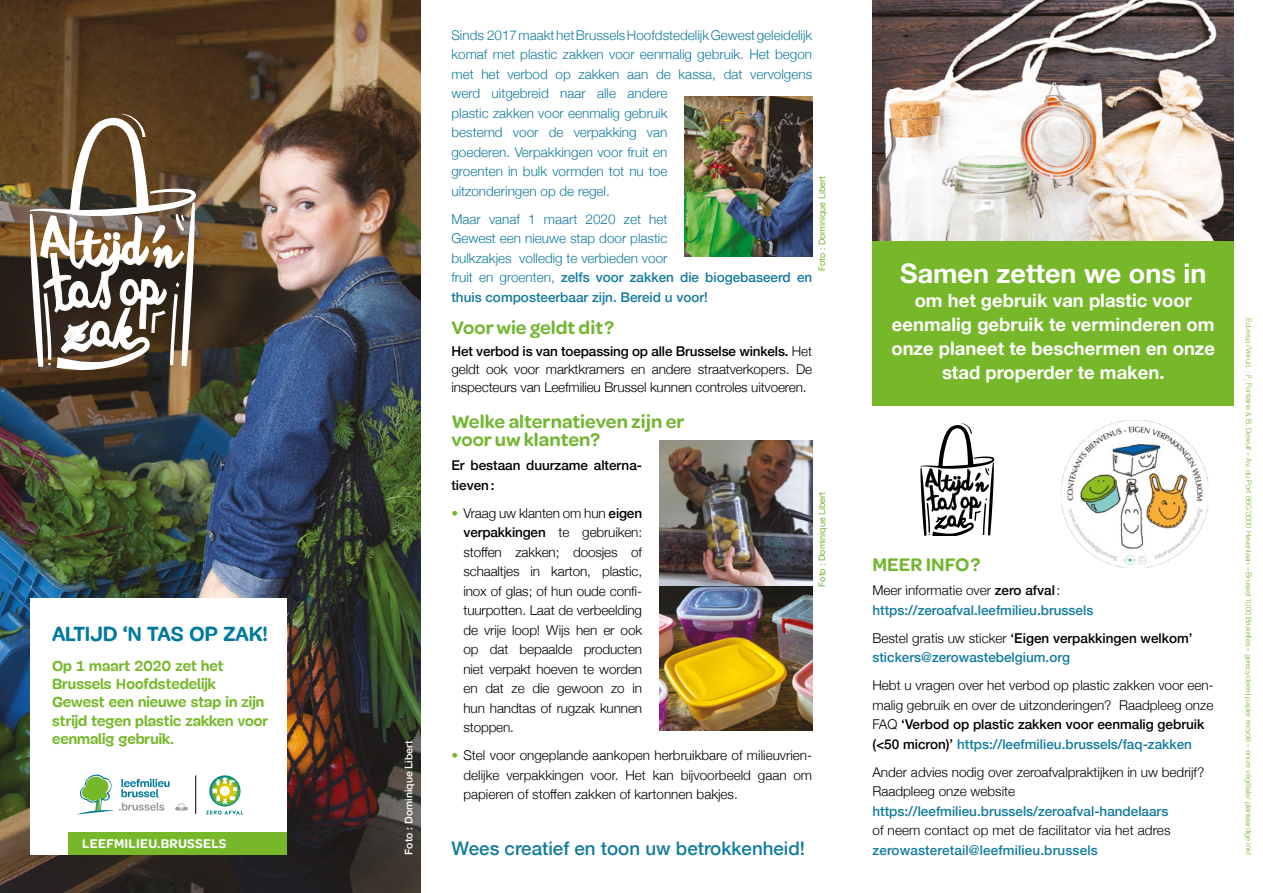
<style>
.page{position:relative;width:1263px;height:893px;background:#fff}
.page>*{position:absolute;margin:0;border:0;box-sizing:border-box;transform-origin:0 0}
.t1{font:700 27px "Helvetica Neue";color:#fff}
.t2{font:700 21px "Mija";letter-spacing:-.015em;color:#007a9d}
.t3{font:600 19.5px/18px "Omnes";color:#73b631}
.t4{font:500 18.75px "Helvetica Neue";color:#127c9d}
.t5{font:700 18.45px/24.2px "Helvetica Neue";color:#fff;text-align:center}
.t6{font:700 15px/18px "Mija";color:#76b82a}
.t7{font:300 13.5px/19.5px "Helvetica Neue";color:#000;text-align:justify}
.t8{font:300 13.5px/19.5px "Helvetica Neue";color:#127b9c}
.t9{font:500 13.5px/19.5px "Helvetica Neue";color:#127c9d}
.t10{font:500 13.5px/19.5px "Helvetica Neue";color:#000}
.t11{font:600 13.5px "Omnes";letter-spacing:.02em;color:#fff}
.t12{font:500 10.5px "Helvetica Neue";color:#fff}
.t13{font:9px "Helvetica Neue";color:#73b631}
.t14{font:300 7.5px "Helvetica Neue";color:#73b631}
.s1{font-weight:500}
.s2{color:#73b631}
.s3{font-weight:300;color:#000}
.s4{color:#000}
.s5{font-weight:500;color:#127c9d}
</style>
<div class="page">
<img style="left:0;top:0;width:421px;height:893px">
<div style="left:31px;top:598px;width:256px;height:257px;background:#fff"></div>
<div style="left:68px;top:832px;width:219px;height:23px;background:#76b82a"></div>
<div style="left:872px;top:240px;width:361px;height:166px;background:#76b82a"></div>
<img style="left:659px;top:440px;width:153px;height:147px">
<img style="left:659px;top:587px;width:153px;height:144px">
<img style="left:1061px;top:420px;width:147px;height:148px">
<svg style="left:30px;top:114px;width:166px;height:257px"></svg>
<img style="left:872px;top:0;width:361px;height:240px">
<svg style="left:76px;top:774px;width:168px;height:41px"></svg>
<svg style="left:920px;top:423px;width:74px;height:113px"></svg>
<img style="left:684px;top:97px;width:128px;height:159px">
<h2 class="t2" style="left:52px;top:622px;width:217px">ALTIJD ‘N TAS OP ZAK!</h2>
<p class="t6" style="left:52px;top:658px;width:218px">Op 1 maart 2020 zet het<br>Brussels Hoofdstedelijk<br>Gewest een nieuwe stap in zijn strijd tegen plastic zakken voor eenmalig gebruik.</p>
<p class="t11" style="left:82px;top:834px;width:146px">LEEFMILIEU.BRUSSELS</p>
<p class="t12" style="left:400px;top:855px;width:116px;rotate:-90deg">Foto : Dominique Libert</p>
<p class="t8" style="left:451px;top:24px;width:362px">Sinds 2017 maakt het Brussels Hoofdstedelijk Gewest geleidelijk komaf met plastic zakken voor eenmalig gebruik. Het begon met het verbod op zakken aan de kassa, dat vervolgens werd uitgebreid naar alle andere<br>plastic zakken voor eenmalig gebruik<br>bestemd voor de verpakking van<br>goederen. Verpakkingen voor fruit en<br>groenten in bulk vormden tot nu toe<br>uitzonderingen op de regel.</p>
<p class="t8" style="left:451px;top:208px;width:362px">Maar vanaf 1 maart 2020 zet het<br>Gewest een nieuwe stap door plastic<br>bulkzakjes volledig te verbieden voor<br>fruit en groenten, <span class="s1">zelfs voor zakken die biogebaseerd en thuis composteerbaar zijn. Bereid u voor!</span></p>
<p class="t13" style="left:815px;top:271px;width:96px;rotate:-90deg">Foto : Dominique Libert</p>
<h3 class="t3" style="left:451px;top:317px;width:164px">Voor wie geldt dit ?</h3>
<p class="t7" style="left:451px;top:342px;width:362px;line-height:18px"><span class="s1">Het verbod is van toepassing op alle Brusselse winkels.</span> Het geldt ook voor marktkramers en andere straatverkopers. De inspecteurs van Leefmilieu Brussel kunnen controles uitvoeren.</p>
<h3 class="t3" style="left:451px;top:412px;width:234px">Welke alternatieven zijn er voor uw klanten?</h3>
<p class="t10" style="left:451px;top:454px;width:192px">Er bestaan duurzame alterna&shy;tieven:</p>
<p class="t7" style="left:463px;top:502px;width:180px;text-indent:-12px"><span class="s2">•</span> Vraag uw klanten om hun <span class="s1">eigen verpakkingen</span> te gebruiken: stoffen zakken; doosjes of schaaltjes in karton, plastic, inox of glas; of hun oude confi&shy;tuurpotten. Laat de verbeelding de vrije loop! Wijs hen er ook op dat bepaalde producten niet verpakt hoeven te worden en dat ze die gewoon zo in hun handtas of rugzak kunnen stoppen.</p>
<p class="t7" style="left:463px;top:744px;width:350px;text-indent:-12px"><span class="s2">•</span> Stel voor ongeplande aankopen herbruikbare of milieuvrien&shy;delijke verpakkingen voor. Het kan bijvoorbeeld gaan om papieren of stoffen zakken of kartonnen bakjes.</p>
<p class="t13" style="left:815px;top:587px;width:96px;rotate:-90deg">Foto : Dominique Libert</p>
<h3 class="t4" style="left:451px;top:833px;width:355px">Wees creatief en toon uw betrokkenheid!</h3>
<h1 class="t1" style="left:900px;top:252px;width:308px">Samen zetten we ons in</h1>
<h3 class="t5" style="left:891px;top:288px;width:325px">om het gebruik van plastic voor eenmalig gebruik te verminderen om onze planeet te beschermen en onze stad properder te maken.</h3>
<h3 class="t3" style="left:872px;top:555px;width:110px">MEER INFO ?</h3>
<p class="t9" style="left:872px;top:579px;width:222px"><span class="s3">Meer informatie over</span> <span class="s4">zero afval</span><span class="s3">: </span>https://zeroafval.leefmilieu.brussels</p>
<p class="t9" style="left:872px;top:627px;width:322px"><span class="s3">Bestel gratis uw sticker</span> <span class="s4">‘Eigen verpakkingen welkom’ </span>stickers@zerowastebelgium.org</p>
<p class="t7" style="left:872px;top:675px;width:343px;text-align:left">Hebt u vragen over het verbod op plastic zakken voor een&shy;malig gebruik en over de uitzonderingen? Raadpleeg onze FAQ <span class="s1">‘Verbod op plastic zakken voor eenmalig gebruik (&lt;50 micron)’</span> <span class="s5">https://leefmilieu.brussels/faq-zakken</span></p>
<p class="t7" style="left:872px;top:761px;width:333px">Ander advies nodig over zeroafvalpraktijken in uw bedrijf?<br>Raadpleeg onze website</p>
<p class="t9" style="left:872px;top:800px;width:297px">https://leefmilieu.brussels/zeroafval-handelaars</p>
<p class="t7" style="left:872px;top:820px;width:300px">of neem contact op met de facilitator via het adres</p>
<p class="t9" style="left:872px;top:839px;width:227px">zerowasteretail@leefmilieu.brussels</p>
<p class="t14" style="left:1255px;top:318px;width:538px;rotate:90deg">Ed.resp./Ver.uit. : F. Fontaine &amp; B. Dewulf – Av. du Port 86C/3000 Havenlaan – Brussel 1000 Bruxelles – gerecycleerd papier recyclé – encre végétale/ plantaardige inkt</p>
</div>
